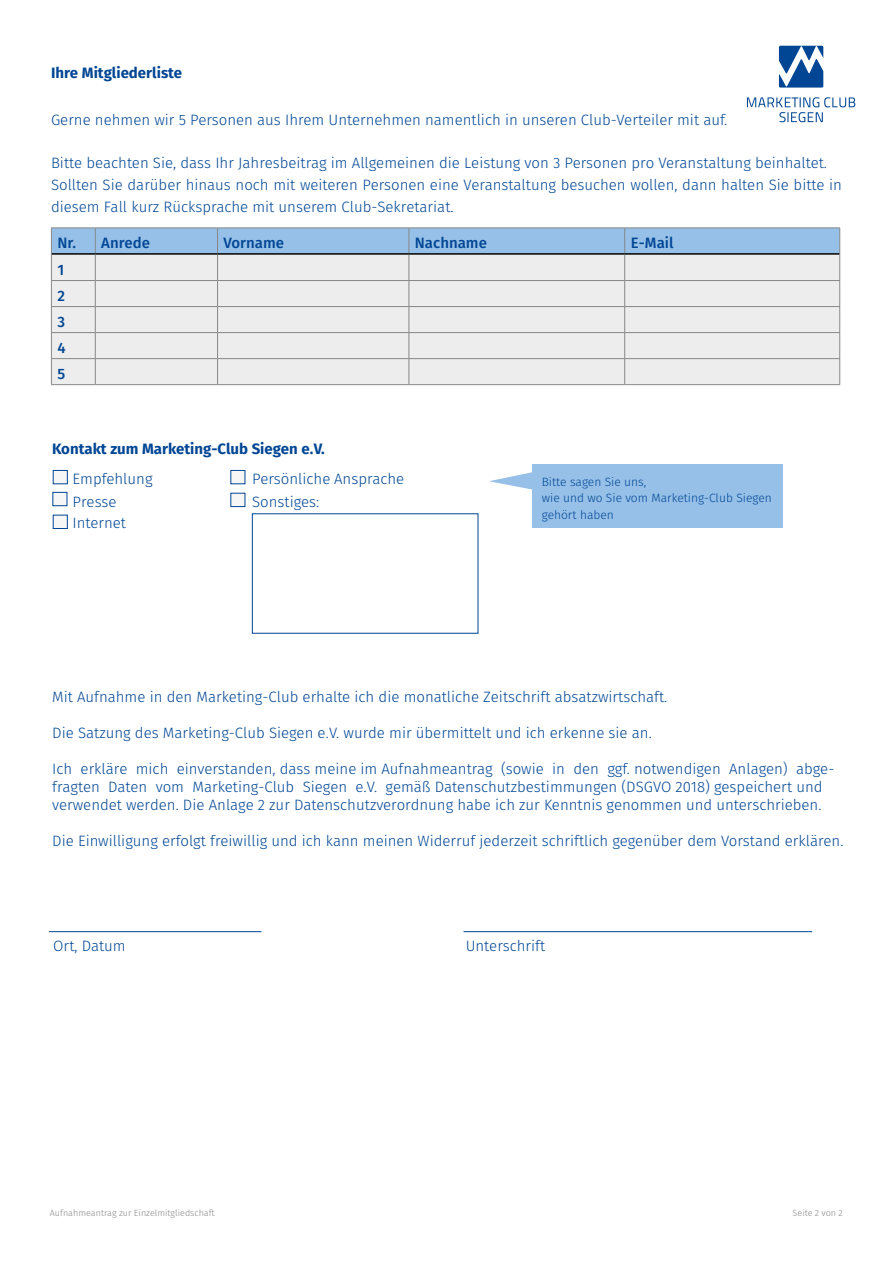
<style>
.page{position:relative;width:893px;height:1263px;background:#fff}
.page>*{position:absolute;margin:0;border:0;box-sizing:border-box;transform-origin:0 0}
.t1{font:300 15px/18px "Fira Sans";color:#014694}
.t2{font:700 15px "Fira Sans";color:#014694}
.t3{font:500 15px/26.1px "Fira Sans";color:#014694;text-align:justify}
.t4{font:300 12px/16.5px "Fira Sans";color:#014694}
.t5{font:300 9px "Fira Sans";color:#878787}
</style>
<div class="page">
<svg style="left:779px;top:45px;width:44px;height:43px"></svg>
<svg style="left:747px;top:97px;width:108px;height:25px"></svg>
<div style="left:53px;top:470px;width:15px;height:14px;background:#f6f6f6;border:1px solid #014694"></div>
<div style="left:52px;top:492px;width:15px;height:14px;background:#f6f6f6;border:1px solid #014694"></div>
<div style="left:53px;top:515px;width:15px;height:14px;background:#f6f6f6;border:1px solid #014694"></div>
<div style="left:230px;top:470px;width:15px;height:14px;background:#f6f6f6;border:1px solid #014694"></div>
<div style="left:230px;top:493px;width:15px;height:14px;background:#f6f6f6;border:1px solid #014694"></div>
<div style="left:532px;top:465px;width:251px;height:63px;background:#96c0e8"></div>
<svg style="left:489px;top:472px;width:43px;height:18px"></svg>
<hr style="left:463px;top:931px;width:349px;height:1px;background:#014694">
<hr style="left:49px;top:931px;width:212px;height:1px;background:#014694">
<hr style="left:51px;top:227px;width:44px;height:1px;background:#878787">
<hr style="left:95px;top:227px;width:123px;height:1px;background:#878787">
<hr style="left:218px;top:227px;width:191px;height:1px;background:#878787">
<hr style="left:409px;top:227px;width:216px;height:1px;background:#878787">
<hr style="left:625px;top:227px;width:215px;height:1px;background:#878787">
<svg style="left:51px;top:228px;width:789px;height:156px"></svg>
<hr style="left:51px;top:384px;width:44px;height:1px;background:#878787">
<hr style="left:95px;top:384px;width:123px;height:1px;background:#878787">
<hr style="left:218px;top:384px;width:191px;height:1px;background:#878787">
<hr style="left:409px;top:384px;width:216px;height:1px;background:#878787">
<hr style="left:625px;top:384px;width:215px;height:1px;background:#878787">
<p class="t2" style="left:51px;top:60px;width:133px">Ihre Mitgliederliste</p>
<p class="t1" style="left:51px;top:111px;width:678px">Gerne nehmen wir 5 Personen aus Ihrem Unternehmen namentlich in unseren Club-Verteiler mit auf.</p>
<p class="t1" style="left:51px;top:152px;width:792px;line-height:21.6px">Bitte beachten Sie, dass Ihr Jahresbeitrag im Allgemeinen die Leistung von 3 Personen pro Veranstaltung beinhaltet.<br>Sollten Sie darüber hinaus noch mit weiteren Personen eine Veranstaltung besuchen wollen, dann halten Sie bitte in diesem Fall kurz Rücksprache mit unserem Club-Sekretariat.</p>
<p class="t3" style="left:57px;top:229px;width:94px">Nr. Anrede</p>
<p class="t3" style="left:224px;top:229px;width:62px">Vorname</p>
<p class="t3" style="left:415px;top:229px;width:74px">Nachname</p>
<p class="t3" style="left:631px;top:229px;width:44px">E-Mail</p>
<p class="t3" style="left:57px;top:255px;width:10px">1<br>2<br>3<br>4<br>5</p>
<p class="t2" style="left:52px;top:436px;width:274px">Kontakt zum Marketing-Club Siegen e.V.</p>
<p class="t1" style="left:73px;top:468px;width:81px;line-height:22px">Empfehlung<br>Presse<br>Internet</p>
<p class="t1" style="left:252px;top:468px;width:154px;line-height:22.4px">Persönliche Ansprache<br>Sonstiges:</p>
<p class="t4" style="left:542px;top:473px;width:232px">Bitte sagen Sie uns,<br>wie und wo Sie vom Marketing-Club Siegen gehört haben</p>
<p class="t1" style="left:52px;top:687px;width:616px">Mit Aufnahme in den Marketing-Club erhalte ich die monatliche Zeitschrift absatzwirtschaft.</p>
<p class="t1" style="left:52px;top:723px;width:601px">Die Satzung des Marketing-Club Siegen e.V. wurde mir übermittelt und ich erkenne sie an.</p>
<p class="t1" style="left:52px;top:759px;width:784px">Ich erkläre mich einverstanden, dass meine im Aufnahmeantrag (sowie in den ggf. notwendigen Anlagen) abge&shy;fragten Daten vom Marketing-Club Siegen e.V. gemäß Datenschutzbestimmungen (DSGVO 2018) gespeichert und verwendet werden. Die Anlage 2 zur Datenschutzverordnung habe ich zur Kenntnis genommen und unterschrieben.</p>
<p class="t1" style="left:52px;top:831px;width:793px">Die Einwilligung erfolgt freiwillig und ich kann meinen Widerruf jederzeit schriftlich gegenüber dem Vorstand erklären.</p>
<p class="t1" style="left:53px;top:936px;width:74px">Ort, Datum</p>
<p class="t1" style="left:466px;top:936px;width:81px">Unterschrift</p>
<p class="t5" style="left:50px;top:1206px;width:166px">Aufnahmeantrag zur Einzelmitgliedschaft</p>
<p class="t5" style="left:793px;top:1206px;width:52px">Seite 2 von 2</p>
</div>
